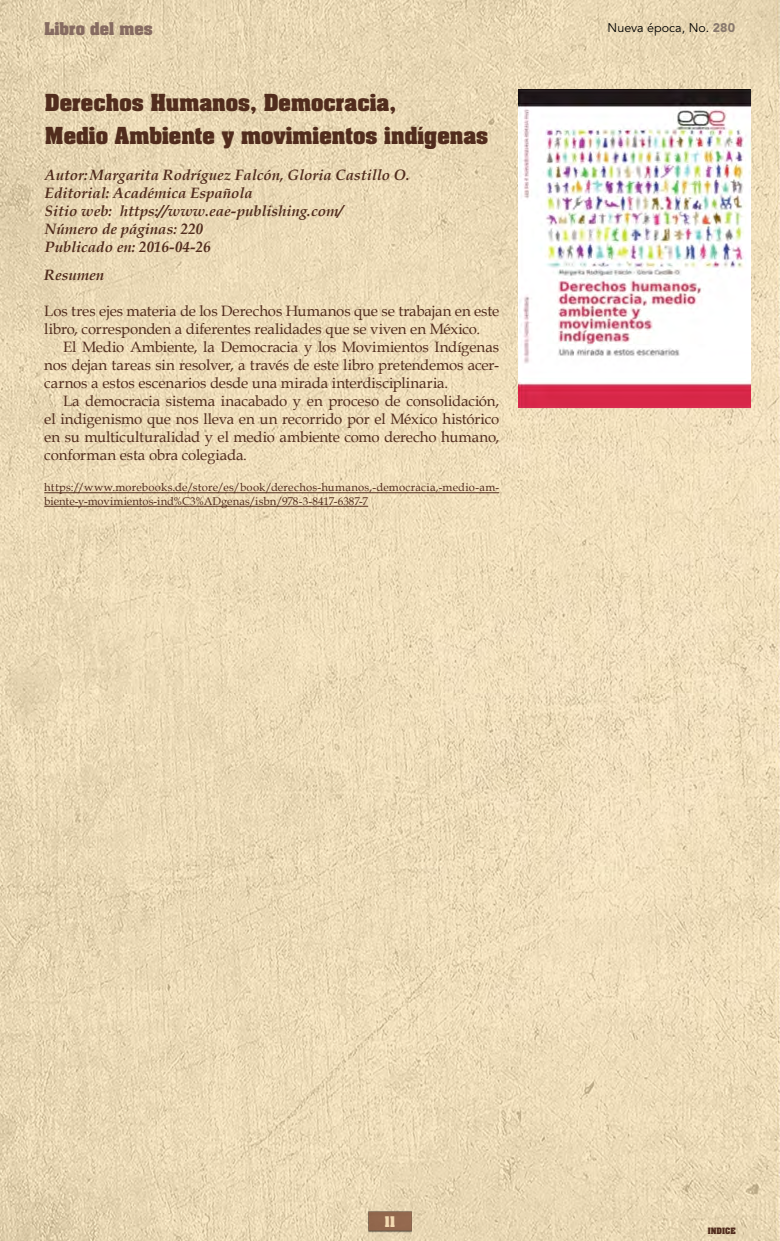
<style>
.page{position:relative;width:780px;height:1241px;background:#fff}
.page>*{position:absolute;margin:0;border:0;box-sizing:border-box;transform-origin:0 0}
.Tit_01_CAFE{font:700 20px "Aachen Std";color:#512c1d}
.body_c_tab{font:15px/18px "Book Antiqua";letter-spacing:-.005em;color:#512c1d;text-align:justify}
.fechas{font:italic 700 15px "Book Antiqua";color:#512c1d}
.body{font:15px/18px "Book Antiqua";letter-spacing:-.005em;color:#512c1d}
.t1{font:700 15px "Aachen Std";color:#866b61}
.t2{font:12.5px "Avenir LT Std";color:#000}
.t3{font:700 12.5px "Aachen Std";color:#f4dbb2}
.links{font:11.25px/13.5px "Book Antiqua";letter-spacing:.015em;color:#532e1f}
.Tit_claro{font:700 7.5px "Aachen Std";color:#512c1d}
.s1{font-weight:900;color:#88786d}
</style>
<div class="page">
<img style="left:0;top:0;width:779px;height:1240px">
<img style="left:368px;top:1204px;width:43px;height:32px">
<hr style="left:44px;top:492px;width:455px;height:1px;background:#532e1f">
<hr style="left:44px;top:506px;width:324px;height:1px;background:#532e1f">
<img style="left:517px;top:89px;width:234px;height:319px">
<p class="t1" style="left:44px;top:18px;width:110px">Libro del mes</p>
<p class="t2" style="left:607px;top:21px;width:129px">Nueva época, No. <span class="s1">280</span></p>
<p class="Tit_01_CAFE" style="left:45px;top:88px;width:353px">Derechos Humanos, Democracia,</p>
<p class="Tit_01_CAFE" style="left:45px;top:121px;width:445px">Medio Ambiente y movimientos indígenas</p>
<p class="fechas" style="left:45px;top:166px;width:366px">Autor:Margarita Rodríguez Falcón, Gloria Castillo O.</p>
<p class="fechas" style="left:45px;top:184px;width:209px">Editorial: Académica Española</p>
<p class="fechas" style="left:45px;top:202px;width:300px">Sitio web: https://www.eae-publishing.com/</p>
<p class="fechas" style="left:45px;top:220px;width:160px">Número de páginas: 220</p>
<p class="fechas" style="left:45px;top:238px;width:167px">Publicado en: 2016-04-26</p>
<p class="fechas" style="left:44px;top:266px;width:61px">Resumen</p>
<p class="body" style="left:44px;top:301px;width:456px">Los tres ejes materia de los Derechos Humanos que se trabajan en este libro, corresponden a diferentes realidades que se viven en México.</p>
<p class="body_c_tab" style="left:44px;top:337px;width:456px;text-indent:19px">El Medio Ambiente, la Democracia y los Movimientos Indígenas nos dejan tareas sin resolver, a través de este libro pretendemos acer&shy;carnos a estos escenarios desde una mirada interdisciplinaria.</p>
<p class="body_c_tab" style="left:44px;top:391px;width:456px;text-indent:19px">La democracia sistema inacabado y en proceso de consolidación, el indigenismo que nos lleva en un recorrido por el México histórico en su multiculturalidad y el medio ambiente como derecho humano, conforman esta obra colegiada.</p>
<p class="links" style="left:44px;top:480px;width:456px">https://www.morebooks.de/store/es/book/derechos-humanos,-democracia,-medio-am&shy;biente-y-movimientos-ind%C3%ADgenas/isbn/978-3-8417-6387-7</p>
<p class="t3" style="left:384px;top:1212px;width:13px">11</p>
<p class="Tit_claro" style="left:707px;top:1224px;width:29px">INDICE</p>
</div>
